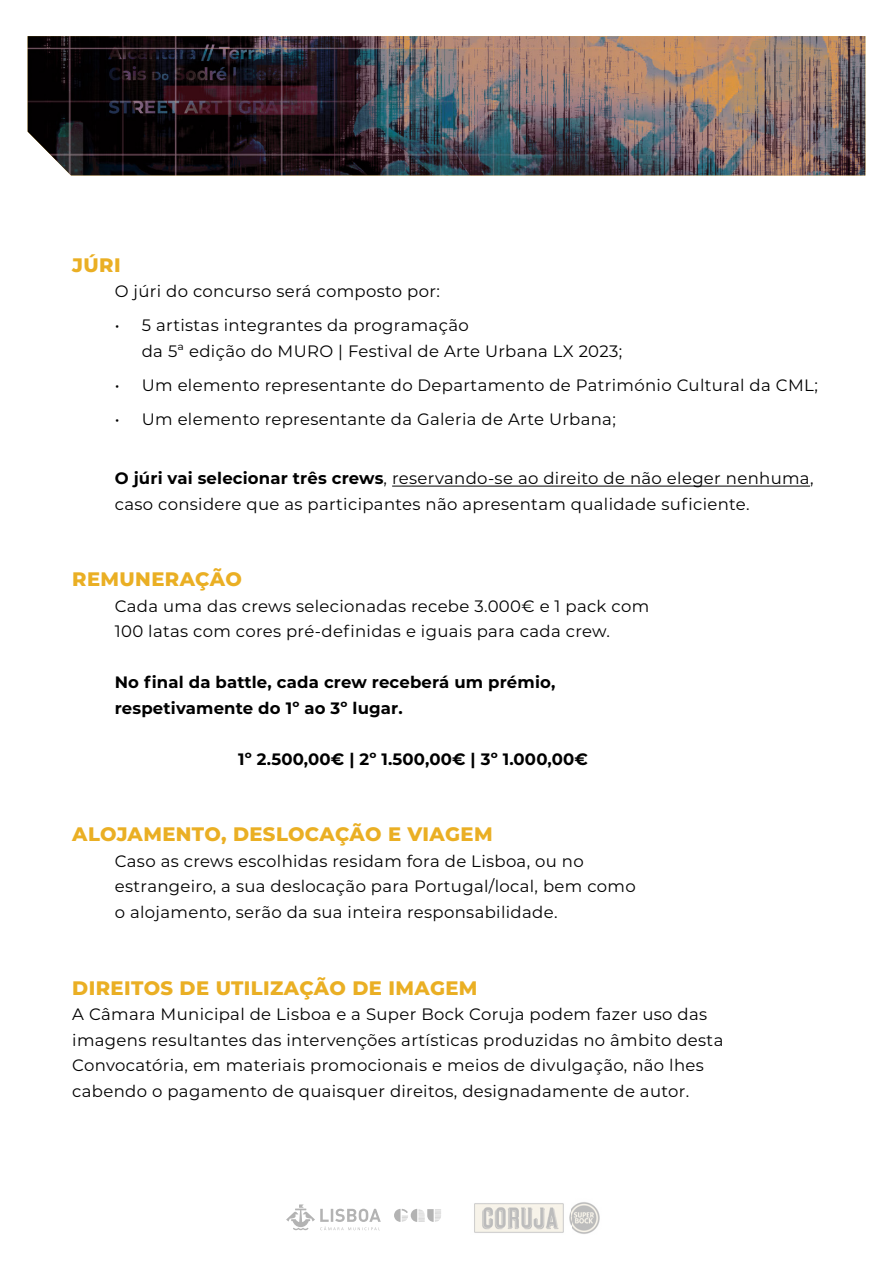
<style>
.page{position:relative;width:893px;height:1263px;background:#fff}
.page>*{position:absolute;margin:0;border:0;box-sizing:border-box;transform-origin:0 0}
.t1{font:800 19.5px "Montserrat";letter-spacing:.02em;color:#eaaf24}
.t2{font:16.5px/25.5px "Montserrat";letter-spacing:.02em;color:#000}
.t3{font:700 16.5px/25.5px "Montserrat";letter-spacing:.01em;color:#000}
.s1{font-weight:700}
</style>
<div class="page">
<hr style="left:392px;top:486px;width:418px;height:1px;background:#000">
<img style="left:28px;top:36px;width:837px;height:139px">
<img style="left:474px;top:1202px;width:126px;height:32px">
<svg style="left:394px;top:1209px;width:47px;height:13px"></svg>
<svg style="left:286px;top:1204px;width:95px;height:26px"></svg>
<p class="t1" style="left:72px;top:251px;width:50px">JÚRI</p>
<p class="t2" style="left:115px;top:278px;width:327px">O júri do concurso será composto por:</p>
<p class="t2" style="left:142px;top:312px;width:482px;text-indent:-27px">• 5 artistas integrantes da programação<br>da 5ª edição do MURO | Festival de Arte Urbana LX 2023;</p>
<p class="t2" style="left:115px;top:372px;width:705px">• Um elemento representante do Departamento de Património Cultural da CML;</p>
<p class="t2" style="left:115px;top:406px;width:503px">• Um elemento representante da Galeria de Arte Urbana;</p>
<p class="t2" style="left:115px;top:465px;width:700px"><span class="s1">O júri vai selecionar três crews</span>, reservando-se ao direito de não eleger nenhuma, caso considere que as participantes não apresentam qualidade suficiente.</p>
<p class="t1" style="left:72px;top:565px;width:171px">REMUNERAÇÃO</p>
<p class="t2" style="left:115px;top:593px;width:536px">Cada uma das crews selecionadas recebe 3.000€ e 1 pack com<br>100 latas com cores pré-definidas e iguais para cada crew.</p>
<p class="t3" style="left:115px;top:669px;width:442px">No final da battle, cada crew receberá um prémio, respetivamente do 1º ao 3º lugar.</p>
<p class="t3" style="left:238px;top:745px;width:351px">1º 2.500,00€ | 2º 1.500,00€ | 3º 1.000,00€</p>
<p class="t1" style="left:72px;top:820px;width:422px">ALOJAMENTO, DESLOCAÇÃO E VIAGEM</p>
<p class="t2" style="left:115px;top:848px;width:522px">Caso as crews escolhidas residam fora de Lisboa, ou no estrangeiro, a sua deslocação para Portugal/local, bem como o alojamento, serão da sua inteira responsabilidade.</p>
<p class="t1" style="left:72px;top:973px;width:407px">DIREITOS DE UTILIZAÇÃO DE IMAGEM</p>
<p class="t2" style="left:72px;top:1001px;width:653px">A Câmara Municipal de Lisboa e a Super Bock Coruja podem fazer uso das imagens resultantes das intervenções artísticas produzidas no âmbito desta Convocatória, em materiais promocionais e meios de divulgação, não lhes cabendo o pagamento de quaisquer direitos, designadamente de autor.</p>
</div>
